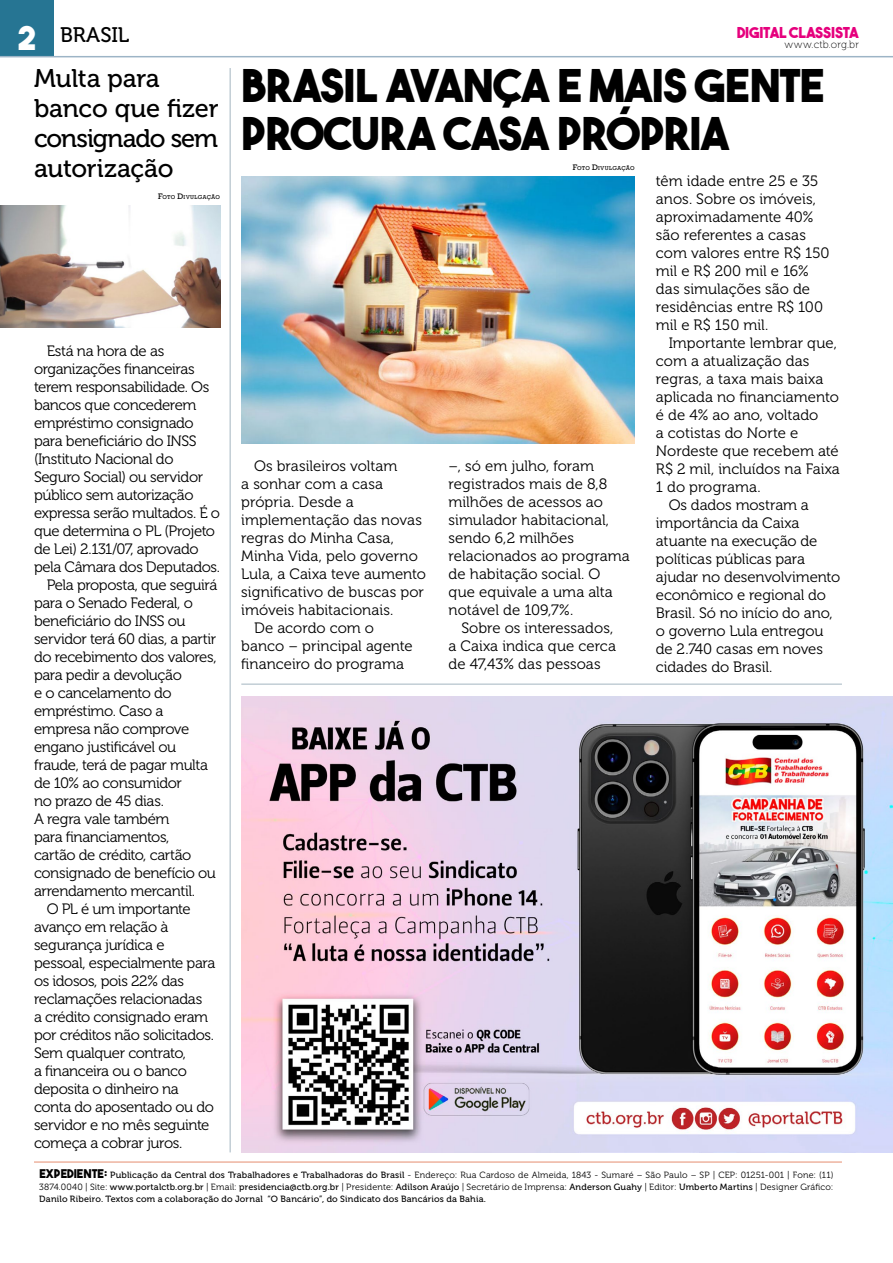
<style>
.page{position:relative;width:893px;height:1263px;background:#fff}
.page>*{position:absolute;margin:0;border:0;box-sizing:border-box;transform-origin:0 0}
.t1{font:45px/48px "The Bold Font";letter-spacing:-.03em;color:#000}
.t2{font:25.5px/30px "Museo 500";letter-spacing:-.01em;color:#000}
.t3{font:21px "Museo 500";letter-spacing:-.01em;color:#000}
.t4{font:15px/18px "Museo 300";letter-spacing:-.015em;color:#000}
.t5{font:15px/18px "Museo 300";letter-spacing:.005em;color:#000}
.t6{font:15px "The Bold Font";letter-spacing:-.015em;color:#e6007d}
.t7{font:10.5px "Museo 100";letter-spacing:.015em;color:#000}
.t8{font:9px/12px "Museo 500";letter-spacing:.02em;color:#000}
.t9{font:9px "Museo 300";letter-spacing:.02em;color:#000}
.t10{font:5.25px "Rockwell";letter-spacing:.04em;color:#000}
.s1{font-family:"The Bold Font";font-size:33px;color:#fff}
.s2{font-size:7.5px}
.s3{font-family:"The Bold Font";font-size:12px}
.s4{font-family:"Museo 500"}
.s5{font-family:"Museo 300"}
</style>
<div class="page">
<div style="left:0;top:0;width:53px;height:57px;background:#267593"></div>
<hr style="left:0;top:56px;width:893px;height:1px;background:#9db4c6">
<hr style="left:230px;top:68px;width:1px;height:1084px;background:#aabbc5">
<hr style="left:241px;top:684px;width:601px;height:1px;background:#aabbc5">
<hr style="left:34px;top:1161px;width:808px;height:1px;background:#e7967b">
<img style="left:0;top:205px;width:220px;height:123px">
<img style="left:241px;top:176px;width:394px;height:268px">
<img style="left:241px;top:696px;width:652px;height:457px">
<h3 class="t3" style="left:17px;top:24px;width:114px"><span class="s1">2</span> BRASIL</h3>
<h2 class="t2" style="left:34px;top:64px;width:186px">Multa para banco que fizer consignado sem autorização</h2>
<p class="t10" style="left:158px;top:194px;width:63px"><span class="s2">F</span>OTO <span class="s2">D</span>IVULGAÇÃO</p>
<p class="t4" style="left:47px;top:342px;width:119px">Está na hora de as</p>
<p class="t4" style="left:34px;top:360px;width:162px">organizações financeiras</p>
<p class="t4" style="left:34px;top:378px;width:177px">terem responsabilidade. Os</p>
<p class="t4" style="left:34px;top:396px;width:164px">bancos que concederem</p>
<p class="t4" style="left:34px;top:414px;width:161px">empréstimo consignado</p>
<p class="t4" style="left:34px;top:432px;width:164px">para beneficiário do INSS</p>
<p class="t4" style="left:34px;top:450px;width:141px">(Instituto Nacional do</p>
<p class="t4" style="left:34px;top:468px;width:171px">Seguro Social) ou servidor</p>
<p class="t4" style="left:34px;top:486px;width:161px">público sem autorização</p>
<p class="t4" style="left:34px;top:504px;width:188px">expressa serão multados. É o</p>
<p class="t4" style="left:34px;top:522px;width:183px">que determina o PL (Projeto</p>
<p class="t4" style="left:34px;top:540px;width:166px">de Lei) 2.131/07, aprovado</p>
<p class="t4" style="left:34px;top:558px;width:188px">pela Câmara dos Deputados.</p>
<p class="t4" style="left:47px;top:576px;width:172px">Pela proposta, que seguirá</p>
<p class="t4" style="left:34px;top:594px;width:160px">para o Senado Federal, o</p>
<p class="t4" style="left:34px;top:612px;width:153px">beneficiário do INSS ou</p>
<p class="t4" style="left:34px;top:630px;width:184px">servidor terá 60 dias, a partir</p>
<p class="t4" style="left:34px;top:648px;width:184px">do recebimento dos valores,</p>
<p class="t4" style="left:34px;top:666px;width:149px">para pedir a devolução</p>
<p class="t4" style="left:34px;top:684px;width:139px">e o cancelamento do</p>
<p class="t4" style="left:34px;top:702px;width:131px">empréstimo. Caso a</p>
<p class="t4" style="left:34px;top:720px;width:157px">empresa não comprove</p>
<p class="t4" style="left:34px;top:738px;width:144px">engano justificável ou</p>
<p class="t4" style="left:34px;top:756px;width:175px">fraude, terá de pagar multa</p>
<p class="t4" style="left:34px;top:774px;width:149px">de 10% ao consumidor</p>
<p class="t4" style="left:34px;top:792px;width:131px">no prazo de 45 dias.</p>
<p class="t4" style="left:34px;top:810px;width:137px">A regra vale também</p>
<p class="t4" style="left:34px;top:828px;width:137px">para financiamentos,</p>
<p class="t4" style="left:34px;top:846px;width:159px">cartão de crédito, cartão</p>
<p class="t4" style="left:34px;top:864px;width:183px">consignado de benefício ou</p>
<p class="t4" style="left:34px;top:882px;width:163px">arrendamento mercantil.</p>
<p class="t4" style="left:47px;top:900px;width:145px">O PL é um importante</p>
<p class="t4" style="left:34px;top:918px;width:136px">avanço em relação à</p>
<p class="t4" style="left:34px;top:936px;width:132px">segurança jurídica e</p>
<p class="t4" style="left:34px;top:954px;width:183px">pessoal, especialmente para</p>
<p class="t4" style="left:34px;top:972px;width:152px">os idosos, pois 22% das</p>
<p class="t4" style="left:34px;top:990px;width:170px">reclamações relacionadas</p>
<p class="t4" style="left:34px;top:1008px;width:176px">a crédito consignado eram</p>
<p class="t4" style="left:34px;top:1026px;width:182px">por créditos não solicitados.</p>
<p class="t4" style="left:34px;top:1044px;width:154px">Sem qualquer contrato,</p>
<p class="t4" style="left:34px;top:1062px;width:154px">a financeira ou o banco</p>
<p class="t4" style="left:34px;top:1080px;width:146px">deposita o dinheiro na</p>
<p class="t4" style="left:34px;top:1098px;width:181px">conta do aposentado ou do</p>
<p class="t4" style="left:34px;top:1116px;width:177px">servidor e no mês seguinte</p>
<p class="t4" style="left:34px;top:1134px;width:150px">começa a cobrar juros.</p>
<p class="t6" style="left:737px;top:23px;width:123px">DIGITAL CLASSISTA</p>
<p class="t7" style="left:784px;top:39px;width:76px">www.ctb.org.br</p>
<h1 class="t1" style="left:241px;top:61px;width:585px">BRASIL AVANÇA E MAIS GENTE<br>PROCURA CASA PRÓPRIA</h1>
<p class="t4" style="left:254px;top:457px;width:145px">Os brasileiros voltam</p>
<p class="t4" style="left:241px;top:475px;width:143px">a sonhar com a casa</p>
<p class="t5" style="left:241px;top:493px;width:114px">própria. Desde a</p>
<p class="t4" style="left:241px;top:511px;width:182px">implementação das novas</p>
<p class="t5" style="left:241px;top:529px;width:154px">regras do Minha Casa,</p>
<p class="t4" style="left:241px;top:547px;width:178px">Minha Vida, pelo governo</p>
<p class="t4" style="left:241px;top:565px;width:186px">Lula, a Caixa teve aumento</p>
<p class="t4" style="left:241px;top:583px;width:184px">significativo de buscas por</p>
<p class="t4" style="left:241px;top:601px;width:154px">imóveis habitacionais.</p>
<p class="t4" style="left:254px;top:619px;width:122px">De acordo com o</p>
<p class="t4" style="left:241px;top:637px;width:173px">banco – principal agente</p>
<p class="t4" style="left:241px;top:655px;width:164px">financeiro do programa</p>
<p class="t10" style="left:573px;top:165px;width:63px"><span class="s2">F</span>OTO <span class="s2">D</span>IVULGAÇÃO</p>
<p class="t4" style="left:449px;top:457px;width:183px">–, só em julho, foram registrados mais de 8,8 milhões de acessos ao simulador habitacional, sendo 6,2 milhões relacionados ao programa de habitação social. O que equivale a uma alta notável de 109,7%.</p>
<p class="t5" style="left:449px;top:619px;width:169px;text-indent:13px">Sobre os interessados, a Caixa indica que cerca de 47,43% das pessoas</p>
<p class="t4" style="left:656px;top:172px;width:175px">têm idade entre 25 e 35 anos. Sobre os imóveis, aproximadamente 40% são referentes a casas com valores entre R$ 150 mil e R$ 200 mil e 16% das simulações são de residências entre R$ 100 mil e R$ 150 mil.</p>
<p class="t4" style="left:669px;top:334px;width:170px">Importante lembrar que,</p>
<p class="t5" style="left:656px;top:352px;width:155px">com a atualização das</p>
<p class="t5" style="left:656px;top:370px;width:169px">regras, a taxa mais baixa</p>
<p class="t4" style="left:656px;top:388px;width:184px">aplicada no financiamento</p>
<p class="t4" style="left:656px;top:406px;width:164px">é de 4% ao ano, voltado</p>
<p class="t5" style="left:656px;top:424px;width:144px">a cotistas do Norte e</p>
<p class="t4" style="left:656px;top:442px;width:184px">Nordeste que recebem até</p>
<p class="t4" style="left:656px;top:460px;width:185px">R$ 2 mil, incluídos na Faixa</p>
<p class="t5" style="left:656px;top:478px;width:106px">1 do programa.</p>
<p class="t4" style="left:669px;top:496px;width:142px">Os dados mostram a</p>
<p class="t4" style="left:656px;top:514px;width:145px">importância da Caixa</p>
<p class="t4" style="left:656px;top:532px;width:163px">atuante na execução de</p>
<p class="t4" style="left:656px;top:550px;width:151px">políticas públicas para</p>
<p class="t4" style="left:656px;top:568px;width:186px">ajudar no desenvolvimento</p>
<p class="t4" style="left:656px;top:586px;width:172px">econômico e regional do</p>
<p class="t4" style="left:656px;top:604px;width:178px">Brasil. Só no início do ano,</p>
<p class="t4" style="left:656px;top:622px;width:169px">o governo Lula entregou</p>
<p class="t4" style="left:656px;top:640px;width:169px">de 2.740 casas em noves</p>
<p class="t4" style="left:656px;top:658px;width:118px">cidades do Brasil.</p>
<p class="t9" style="left:39px;top:1170px;width:796px"><span class="s3">EXPEDIENTE:</span> <span class="s4">Publicação da Central dos Trabalhadores e Trabalhadoras do Brasil</span> - Endereço: Rua Cardoso de Almeida, 1843 - Sumaré – São Paulo – SP | CEP: 01251-001 | Fone: (11)</p>
<p class="t8" style="left:39px;top:1181px;width:796px"><span class="s5">3874.0040 | Site:</span> www.portalctb.org.br <span class="s5">| Email:</span> presidencia@ctb.org.br <span class="s5">| Presidente:</span> Adilson Araújo <span class="s5">| Secretário de Imprensa:</span> Anderson Guahy <span class="s5">| Editor:</span> Umberto Martins <span class="s5">| Designer Gráfico:<br></span>Danilo Ribeiro. Textos com a colaboração do Jornal “O Bancário”, do Sindicato dos Bancários da Bahia.</p>
</div>
